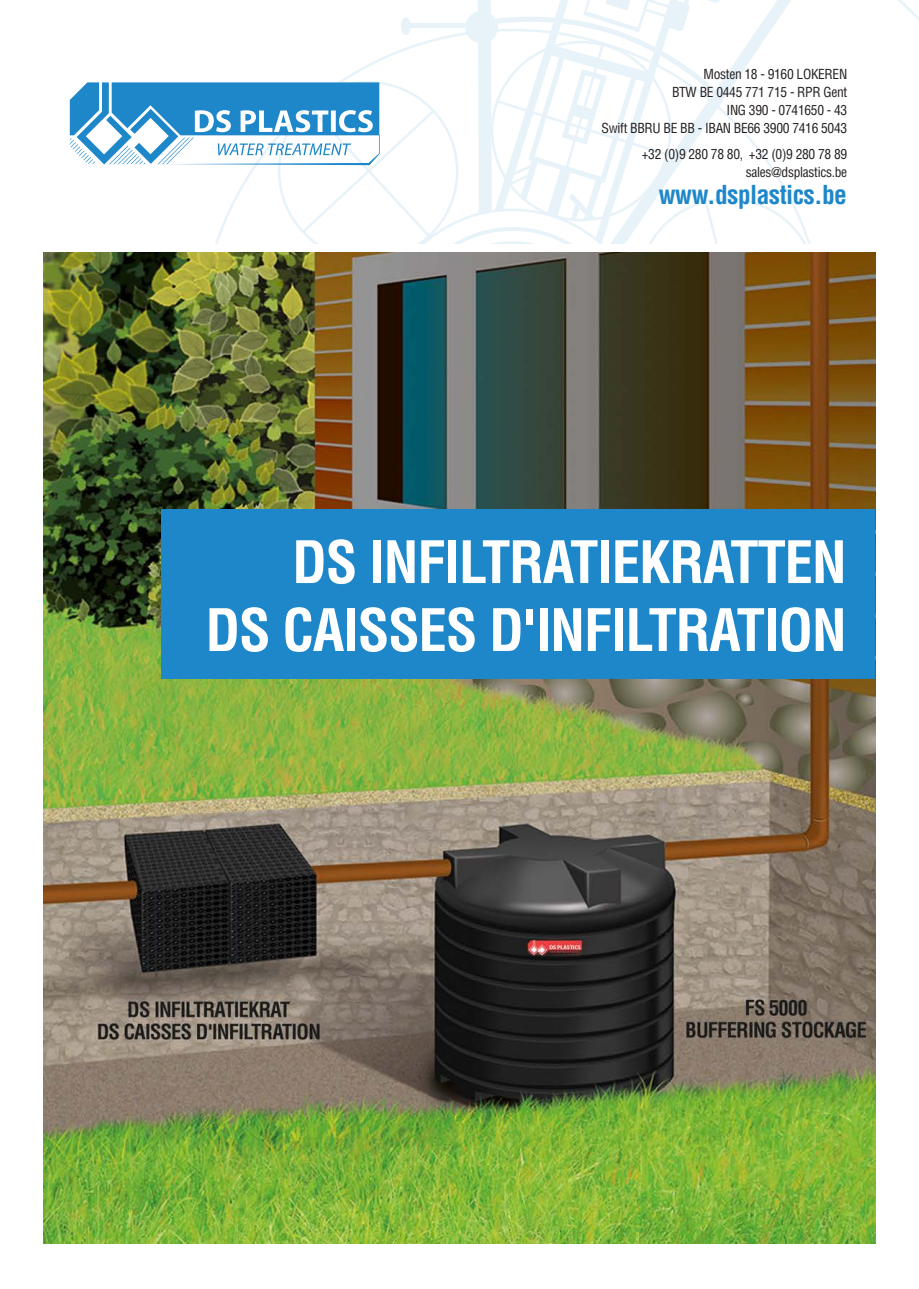
<style>
.page{position:relative;width:919px;height:1289px;background:#fff}
.page>*{position:absolute;margin:0;border:0;box-sizing:border-box;transform-origin:0 0}
.t1{font:700 condensed 57px/67.9px "Helvetica";letter-spacing:-.025em;color:#fff;text-align:right}
.t2{font:700 condensed 25.5px "Helvetica";letter-spacing:-.025em;color:#1d87c9}
.t3{font:condensed 13.5px/18px "Helvetica";letter-spacing:-.025em;color:#231f20;text-align:right}
</style>
<div class="page">
<img style="left:43px;top:252px;width:832px;height:991px">
<svg style="left:70px;top:0;width:848px;height:243px"></svg>
<div style="left:161px;top:509px;width:714px;height:170px;background:#1d87c9"></div>
<img style="left:193px;top:521px;width:683px;height:177px">
<p class="t3" style="left:601px;top:65px;width:247px">Mosten 18 - 9160 LOKEREN<br>BTW BE 0445 771 715 - RPR Gent<br>ING 390 - 0741650 - 43<br>Swift BBRU BE BB - IBAN BE66 3900 7416 5043</p>
<p class="t3" style="left:641px;top:145px;width:207px">+32 (0)9 280 78 80, +32 (0)9 280 78 89 sales@dsplastics.be</p>
<h2 class="t2" style="left:658px;top:179px;width:190px">www.dsplastics.be</h2>
<h1 class="t1" style="left:205px;top:528px;width:642px">DS INFILTRATIEKRATTEN<br>DS CAISSES D'INFILTRATION</h1>
</div>
